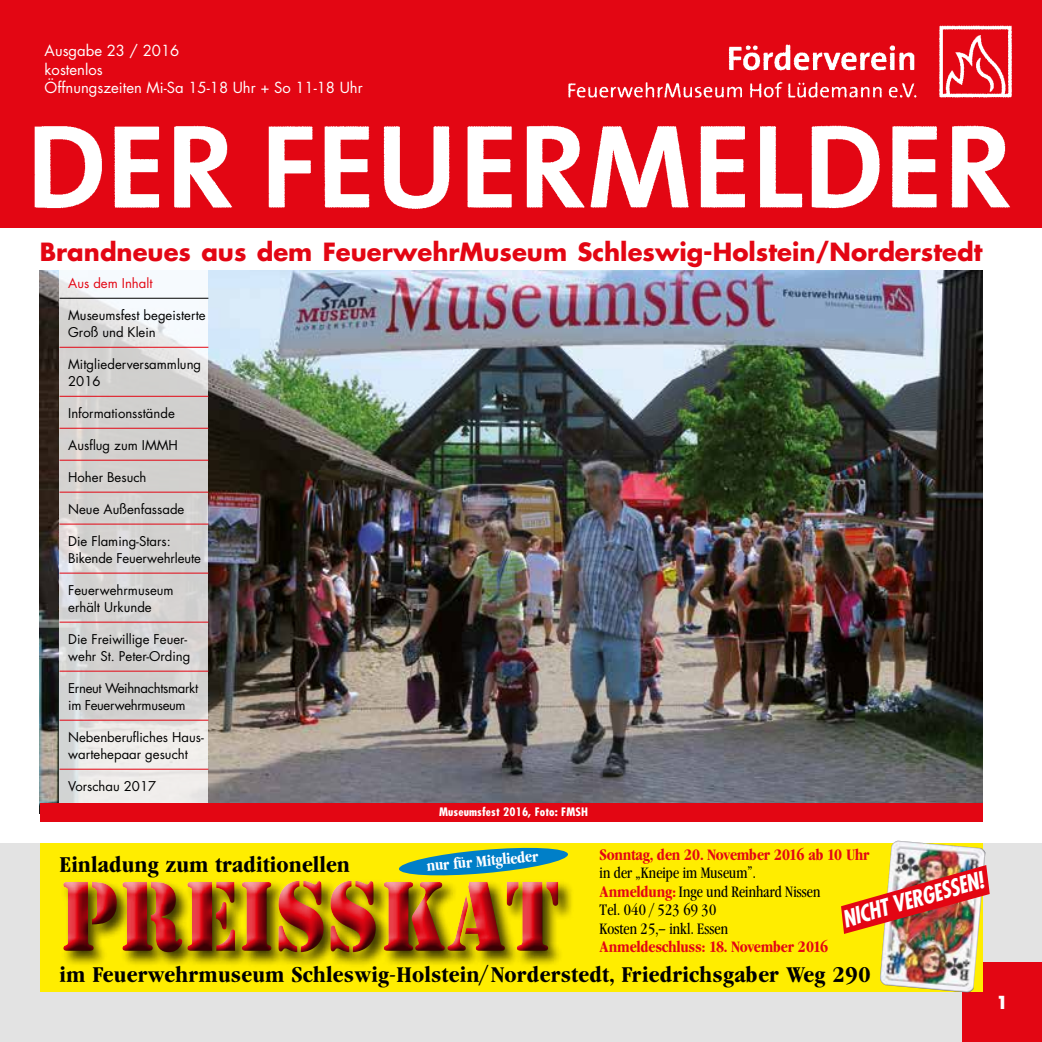
<style>
.page{position:relative;width:1042px;height:1042px;background:#fff}
.page>*{position:absolute;margin:0;border:0;box-sizing:border-box;transform-origin:0 0}
.t1{font:103.25px "Stencil";color:#e30613;scale:.9 1}
.t2{font:700 24.32px "Futura";color:#e30613}
.t3{font:italic 700 condensed 22.75px "Futura";color:#fff;scale:.95 1}
.t4{font:700 21px "Garamond ITC Condensed BQ";letter-spacing:.025em;color:#000;scale:1.08 1}
.t5{font:700 17.5px "Futura";color:#fff}
.t6{font:14.88px/18.4px "Garamond ITC Condensed BQ";color:#000}
.t7{font:700 14.88px "Garamond ITC Condensed BQ";color:#e30613}
.t8{font:14.88px/18.4px "Futura";color:#fff}
.t9{font:700 14.88px "Garamond ITC Condensed BQ";color:#fff}
.t10{font:13.12px/17.2px "Futura";color:#000}
.t11{font:13.12px/17.2px "Futura";letter-spacing:-.025em;color:#000}
.t12{font:13.12px "Futura";color:#e30613}
.t13{font:700 condensed 11.38px "Futura";letter-spacing:.01em;color:#fff;scale:1.1 1}
.s1{font-weight:700;color:#e30613}
</style>
<div class="page">
<img style="left:40px;top:270px;width:942px;height:533px">
<div style="left:0;top:212px;width:1042px;height:16px;background:#e30613"></div>
<img style="left:31px;top:23px;width:993px;height:189px">
<div style="left:0;top:0;width:1042px;height:23px;background:#e30613"></div>
<div style="left:1024px;top:21px;width:18px;height:196px;background:#e30613"></div>
<svg style="left:60px;top:270px;width:148px;height:533px;background:#dbd9d8"></svg>
<div style="left:40px;top:803px;width:942px;height:19px;background:#e30613"></div>
<div style="left:0;top:7px;width:31px;height:216px;background:#e30613"></div>
<hr style="left:60px;top:298px;width:148px;height:1px;background:#000">
<hr style="left:60px;top:347px;width:148px;height:1px;background:#e30613">
<hr style="left:60px;top:396px;width:148px;height:1px;background:#e30613">
<hr style="left:60px;top:428px;width:148px;height:1px;background:#e30613">
<hr style="left:60px;top:460px;width:148px;height:1px;background:#e30613">
<hr style="left:60px;top:492px;width:148px;height:1px;background:#e30613">
<hr style="left:60px;top:524px;width:148px;height:1px;background:#e30613">
<hr style="left:60px;top:573px;width:148px;height:1px;background:#e30613">
<hr style="left:60px;top:622px;width:148px;height:1px;background:#e30613">
<hr style="left:60px;top:671px;width:148px;height:1px;background:#e30613">
<hr style="left:60px;top:720px;width:148px;height:1px;background:#e30613">
<hr style="left:60px;top:769px;width:148px;height:1px;background:#e30613">
<div style="left:0;top:843px;width:1042px;height:199px;background:#e3e3e3"></div>
<div style="left:962px;top:962px;width:80px;height:80px;background:#e30613"></div>
<div style="left:40px;top:843px;width:942px;height:149px;background:#ffed00"></div>
<div style="left:53px;top:873px;width:518px;height:92px;background:#000;opacity:.75"></div>
<img style="left:880px;top:841px;width:18px;height:140px">
<svg style="left:398px;top:847px;width:170px;height:30px"></svg>
<img style="left:841px;top:864px;width:149px;height:71px">
<p class="t8" style="left:45px;top:41px;width:320px">Ausgabe 23 / 2016<br>kostenlos<br>Öffnungszeiten Mi-Sa 15-18 Uhr + So 11-18 Uhr</p>
<h2 class="t2" style="left:40px;top:235px;width:944px">Brandneues aus dem FeuerwehrMuseum Schleswig-Holstein/Norderstedt</h2>
<p class="t12" style="left:68px;top:274px;width:86px">Aus dem Inhalt</p>
<p class="t10" style="left:68px;top:306px;width:139px">Museumsfest begeisterte<br>Groß und Klein</p>
<p class="t10" style="left:68px;top:355px;width:134px">Mitgliederversammlung<br>2016</p>
<p class="t10" style="left:68px;top:404px;width:108px">Informationsstände</p>
<p class="t10" style="left:68px;top:436px;width:111px">Ausflug zum IMMH</p>
<p class="t10" style="left:68px;top:468px;width:80px">Hoher Besuch</p>
<p class="t10" style="left:68px;top:500px;width:118px">Neue Außenfassade</p>
<p class="t10" style="left:68px;top:532px;width:134px">Die Flaming-Stars:<br>Bikende Feuerwehrleute</p>
<p class="t10" style="left:68px;top:581px;width:107px">Feuerwehrmuseum erhält Urkunde</p>
<p class="t10" style="left:68px;top:630px;width:124px">Die Freiwillige Feuer&shy;wehr St. Peter-Ording</p>
<p class="t11" style="left:68px;top:679px;width:131px">Erneut Weihnachtsmarkt im Feuerwehrmuseum</p>
<p class="t10" style="left:68px;top:728px;width:137px">Nebenberufliches Haus&shy;wartehepaar gesucht</p>
<p class="t10" style="left:68px;top:777px;width:90px">Vorschau 2017</p>
<h3 class="t4" style="left:60px;top:852px;width:270px">Einladung zum traditionellen</h3>
<p class="t13" style="left:439px;top:805px;width:137px">Museumsfest 2016, Foto: FMSH</p>
<p class="t9" style="left:426px;top:857px;width:113px;rotate:-5deg">nur für Mitglieder</p>
<h1 class="t1" style="left:60px;top:857px;width:558px">PREISSKAT</h1>
<p class="t7" style="left:599px;top:846px;width:271px">Sonntag, den 20. November 2016 ab 10 Uhr</p>
<p class="t6" style="left:599px;top:864px;width:222px">in der „Kneipe im Museum”.<br><span class="s1">Anmeldung:</span> Inge und Reinhard Nissen<br>Tel. 040 / 523 69 30<br>Kosten 25,– inkl. Essen</p>
<p class="t7" style="left:599px;top:938px;width:230px">Anmeldeschluss: 18. November 2016</p>
<h3 class="t3" style="left:839px;top:905px;width:155px;rotate:-16deg">NICHT VERGESSEN!</h3>
<h3 class="t4" style="left:60px;top:962px;width:752px">im Feuerwehrmuseum Schleswig-Holstein/Norderstedt, Friedrichsgaber Weg 290</h3>
<h3 class="t5" style="left:996px;top:990px;width:14px">1</h3>
</div>
